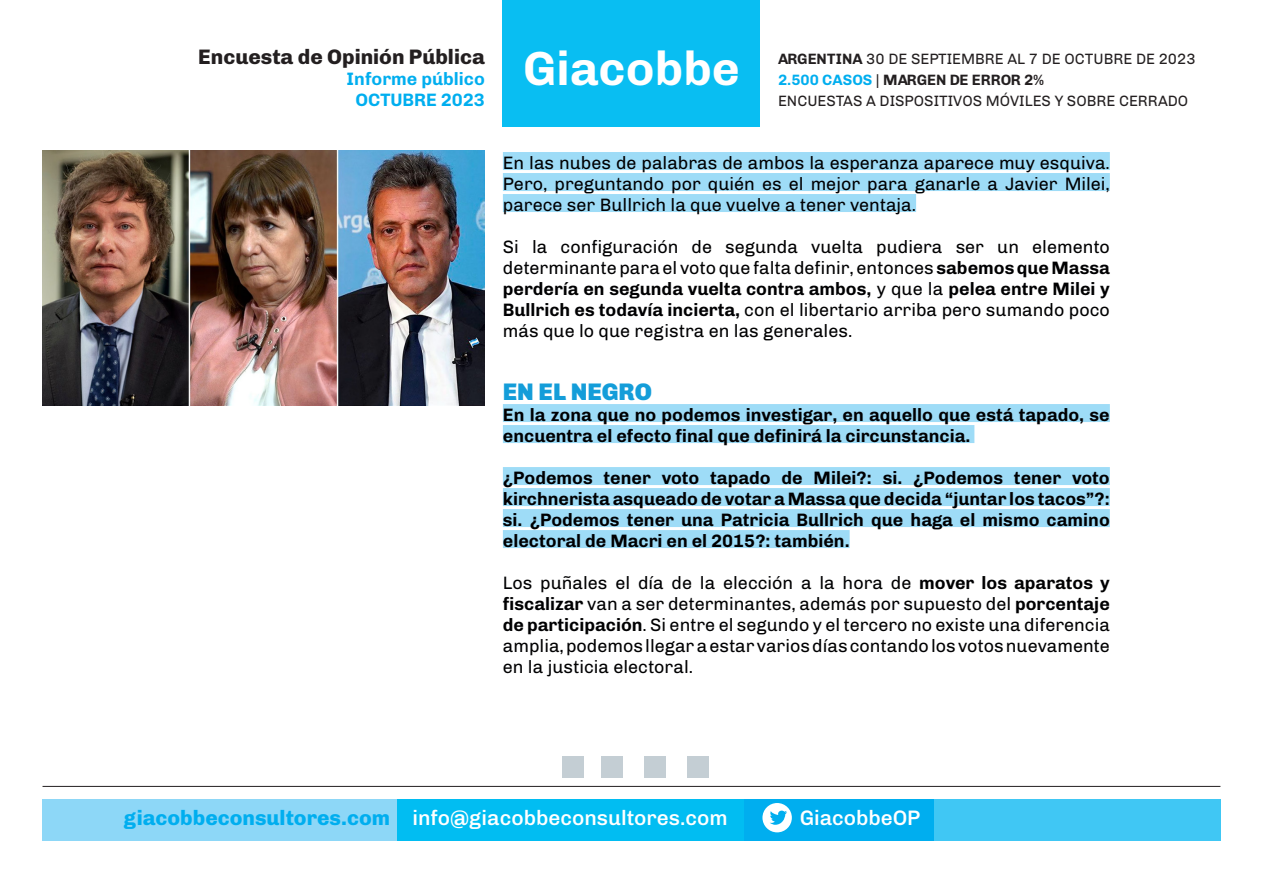
<style>
.page{position:relative;width:1263px;height:893px;background:#fff}
.page>*{position:absolute;margin:0;border:0;box-sizing:border-box;transform-origin:0 0}
.t1{font:700 48px "Chivo";color:#fff}
.t2{font:900 24px "Chivo";color:#149dd9}
.t3{font:500 21px "Chivo";color:#fff}
.t4{font:800 21px "Chivo";color:#231f20}
.t5{font:18px/21px "Chivo";color:#000002;text-align:justify}
.t6{font:700 18px/21px "Chivo";color:#000002}
.t7{font:700 18px/21px "Chivo";color:#00aeef;text-align:center}
.t8{font:15px/21px "Chivo";color:#231f20}
.s1{font-weight:700}
.s2{font-weight:700;color:#00aeef}
.s3{font-weight:800;color:#00aeef}
</style>
<div class="page">
<div style="left:43px;top:799px;width:1177px;height:42px;background:#00aeef"></div>
<div style="left:43px;top:799px;width:358px;height:42px;background:#8dd7f7"></div>
<div style="left:934px;top:799px;width:286px;height:42px;background:#40c7f4"></div>
<div style="left:398px;top:799px;width:346px;height:42px;background:#01bdf2"></div>
<div style="left:762px;top:803px;width:30px;height:29px;background:#fff;border-radius:50%"></div>
<svg style="left:770px;top:811px;width:17px;height:14px"></svg>
<div style="left:503px;top:0;width:257px;height:127px;background:#09bef2"></div>
<hr style="left:43px;top:786px;width:1177px;height:1px;background:#231f20">
<img style="left:43px;top:150px;width:442px;height:255px">
<div style="left:601px;top:756px;width:21px;height:21px;background:#c4ced4"></div>
<div style="left:562px;top:757px;width:21px;height:21px;background:#c4ced4"></div>
<div style="left:644px;top:757px;width:21px;height:21px;background:#c4ced4"></div>
<div style="left:503px;top:152px;width:607px;height:18px;background:#9edcf7"></div>
<div style="left:503px;top:173px;width:607px;height:18px;background:#9edcf7"></div>
<div style="left:503px;top:194px;width:413px;height:18px;background:#9edcf7"></div>
<div style="left:503px;top:404px;width:607px;height:18px;background:#9edcf7"></div>
<div style="left:503px;top:425px;width:471px;height:18px;background:#9edcf7"></div>
<div style="left:503px;top:467px;width:607px;height:18px;background:#9edcf7"></div>
<div style="left:503px;top:488px;width:607px;height:18px;background:#9edcf7"></div>
<div style="left:503px;top:509px;width:607px;height:18px;background:#9edcf7"></div>
<div style="left:503px;top:530px;width:347px;height:18px;background:#9edcf7"></div>
<div style="left:687px;top:756px;width:21px;height:21px;background:#c4ced4"></div>
<p class="t4" style="left:198px;top:40px;width:288px">Encuesta de Opinión Pública</p>
<p class="t7" style="left:346px;top:67px;width:140px">Informe público<br>OCTUBRE 2023</p>
<h1 class="t1" style="left:523px;top:31px;width:218px">Giacobbe</h1>
<p class="t8" style="left:778px;top:47px;width:419px"><span class="s1">ARGENTINA</span> 30 DE SEPTIEMBRE AL 7 DE OCTUBRE DE 2023<br><span class="s2">2.500 CASOS</span> | <span class="s1">MARGEN DE ERROR 2%<br></span>ENCUESTAS A DISPOSITIVOS MÓVILES Y SOBRE CERRADO</p>
<p class="t5" style="left:503px;top:151px;width:608px">En las nubes de palabras de ambos la esperanza aparece muy esquiva.<br>Pero, preguntando por quién es el mejor para ganarle a Javier Milei, parece ser Bullrich la que vuelve a tener ventaja.</p>
<p class="t5" style="left:503px;top:235px;width:608px">Si la configuración de segunda vuelta pudiera ser un elemento determinante para el voto que falta definir, entonces <span class="s1">sabemos que Massa perdería en segunda vuelta contra ambos,</span> y que la <span class="s1">pelea entre Milei y Bullrich es todavía incierta,</span> con el libertario arriba pero sumando poco más que lo que registra en las generales.</p>
<p class="t2" style="left:503px;top:372px;width:151px">EN EL NEGRO</p>
<p class="t6" style="left:503px;top:403px;width:608px">En la zona que no podemos investigar, en aquello que está tapado, se encuentra el efecto final que definirá la circunstancia.</p>
<p class="t6" style="left:503px;top:466px;width:608px;text-align:justify">¿Podemos tener voto tapado de Milei?: si. ¿Podemos tener voto kirchnerista asqueado de votar a Massa que decida “juntar los tacos”?: si. ¿Podemos tener una Patricia Bullrich que haga el mismo camino electoral de Macri en el 2015?: también.</p>
<p class="t5" style="left:503px;top:571px;width:608px">Los puñales el día de la elección a la hora de <span class="s1">mover los aparatos y fiscalizar</span> van a ser determinantes, además por supuesto del <span class="s1">porcentaje de participación</span>. Si entre el segundo y el tercero no existe una diferencia amplia, podemos llegar a estar varios días contando los votos nuevamente en la justicia electoral.</p>
<p class="t3" style="left:124px;top:801px;width:605px"><span class="s3">giacobbeconsultores.com</span> info@giacobbeconsultores.com</p>
<p class="t3" style="left:800px;top:801px;width:122px">GiacobbeOP</p>
</div>
